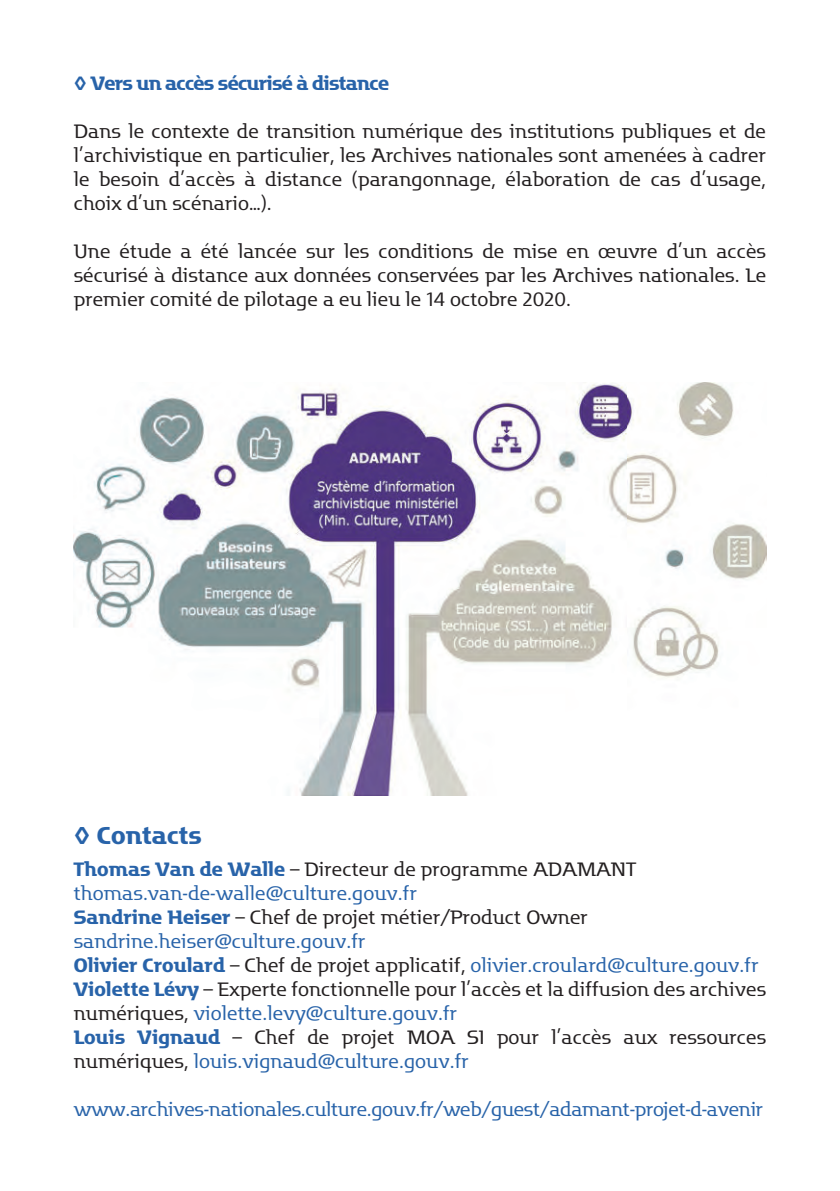
<style>
.page{position:relative;width:840px;height:1191px;background:#fff}
.page>*{position:absolute;margin:0;border:0;box-sizing:border-box;transform-origin:0 0}
.t1{font:500 24px "Motter Factum";color:#2863a9}
.t2{font:19px/24px "Motter Factum";color:#231f20;text-align:justify}
.t3{font:19px "Motter Factum";letter-spacing:-.02em;color:#2863a9}
.t4{font:500 19px "Motter Factum";letter-spacing:-.04em;color:#2863a9}
.s1{font-weight:500;color:#2863a9}
.s2{color:#2863a9}
</style>
<div class="page">
<img style="left:74px;top:383px;width:691px;height:412px">
<p class="t4" style="left:74px;top:72px;width:317px">◊ Vers un accès sécurisé à distance</p>
<p class="t2" style="left:74px;top:120px;width:693px">Dans le contexte de transition numérique des institutions publiques et de l’archivistique en particulier, les Archives nationales sont amenées à cadrer le besoin d’accès à distance (parangonnage, élaboration de cas d’usage, choix d’un scénario…).</p>
<p class="t2" style="left:74px;top:240px;width:693px">Une étude a été lancée sur les conditions de mise en œuvre d’un accès sécurisé à distance aux données conservées par les Archives nationales. Le premier comité de pilotage a eu lieu le 14 octobre 2020.</p>
<p class="t1" style="left:74px;top:822px;width:129px">◊ Contacts</p>
<p class="t2" style="left:74px;top:858px;width:693px;text-align:left"><span class="s1">Thomas Van de Walle</span> – Directeur de programme ADAMANT <span class="s2">thomas.van-de-walle@culture.gouv.fr<br></span><span class="s1">Sandrine Heiser</span> – Chef de projet métier/Product Owner <span class="s2">sandrine.heiser@culture.gouv.fr<br></span><span class="s1">Olivier Croulard</span> – Chef de projet applicatif, <span class="s2">olivier.croulard@culture.gouv.fr </span><span class="s1">Violette Lévy</span> – Experte fonctionnelle pour l’accès et la diffusion des archives numériques, <span class="s2">violette.levy@culture.gouv.fr<br></span><span class="s1">Louis Vignaud</span> – Chef de projet MOA SI pour l’accès aux ressources numériques, <span class="s2">louis.vignaud@culture.gouv.fr</span></p>
<p class="t3" style="left:74px;top:1098px;width:690px">www.archives-nationales.culture.gouv.fr/web/guest/adamant-projet-d-avenir</p>
</div>
